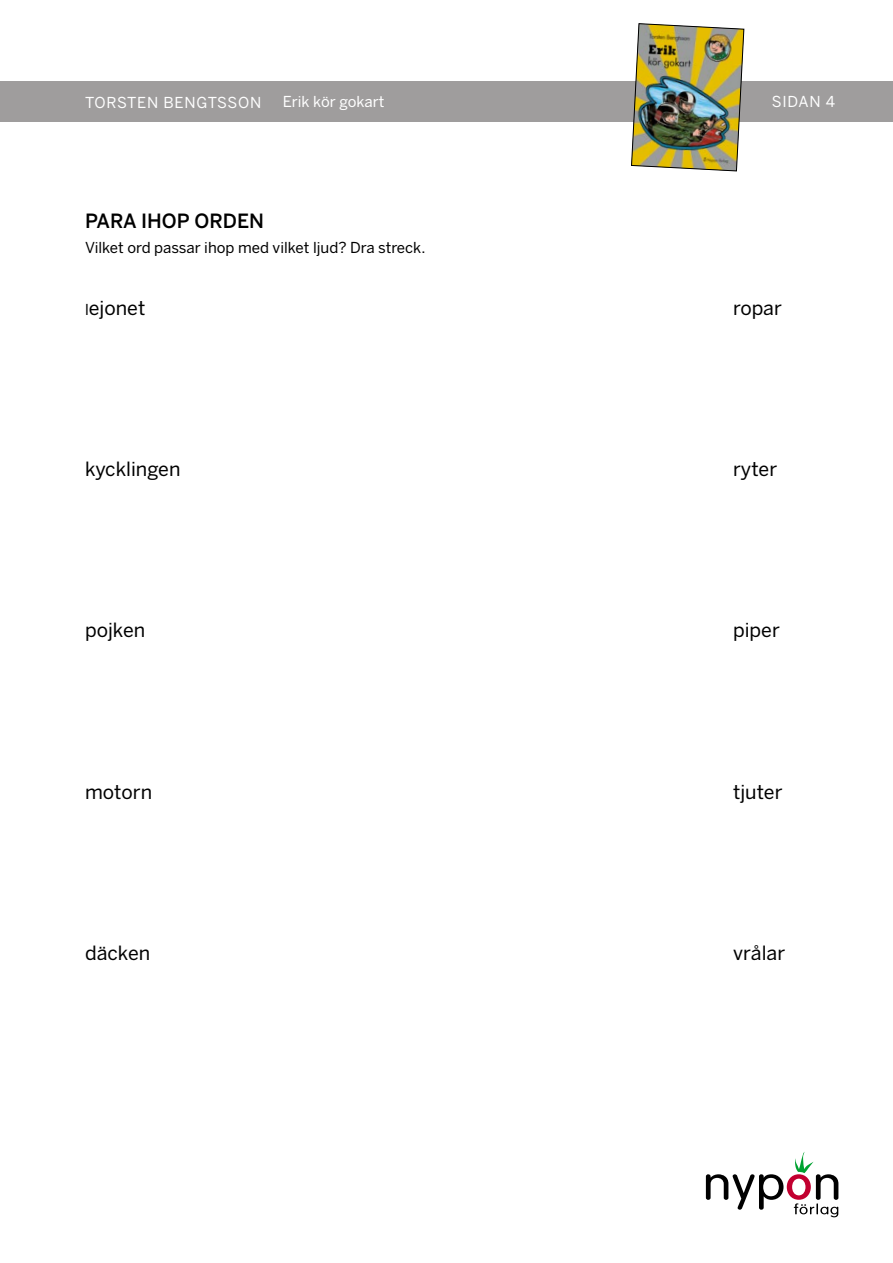
<style>
.page{position:relative;width:893px;height:1263px;background:#fff}
.page>*{position:absolute;margin:0;border:0;box-sizing:border-box;transform-origin:0 0}
.t1{font:19.5px "Benton Sans";color:#000}
.t2{font:500 19.5px "Benton Sans";color:#000}
.t3{font:15px "Benton Sans";color:#000}
.t4{font:15px "Benton Sans";letter-spacing:.015em;color:#fff}
.t5{font:15px "Benton Sans";letter-spacing:.045em;color:#fff}
.s1{font-size:15px}
</style>
<div class="page">
<div style="left:0;top:81px;width:893px;height:40px;background:#9f9d9d"></div>
<img style="left:631px;top:23px;width:113px;height:148px">
<svg style="left:706px;top:1152px;width:132px;height:65px"></svg>
<p class="t5" style="left:85px;top:94px;width:178px">TORSTEN BENGTSSON</p>
<p class="t4" style="left:283px;top:93px;width:103px">Erik kör gokart</p>
<p class="t4" style="left:772px;top:93px;width:65px">SIDAN 4</p>
<p class="t2" style="left:85px;top:210px;width:180px">PARA IHOP ORDEN</p>
<p class="t3" style="left:85px;top:239px;width:342px">Vilket ord passar ihop med vilket ljud? Dra streck.</p>
<p class="t1" style="left:85px;top:296px;width:62px"><span class="s1">l</span>ejonet</p>
<p class="t1" style="left:733px;top:296px;width:50px">ropar</p>
<p class="t1" style="left:85px;top:457px;width:97px">kycklingen</p>
<p class="t1" style="left:733px;top:457px;width:46px">ryter</p>
<p class="t1" style="left:85px;top:619px;width:62px">pojken</p>
<p class="t1" style="left:733px;top:619px;width:48px">piper</p>
<p class="t1" style="left:85px;top:780px;width:69px">motorn</p>
<p class="t1" style="left:733px;top:780px;width:51px">tjuter</p>
<p class="t1" style="left:85px;top:941px;width:67px">däcken</p>
<p class="t1" style="left:733px;top:941px;width:54px">vrålar</p>
</div>
